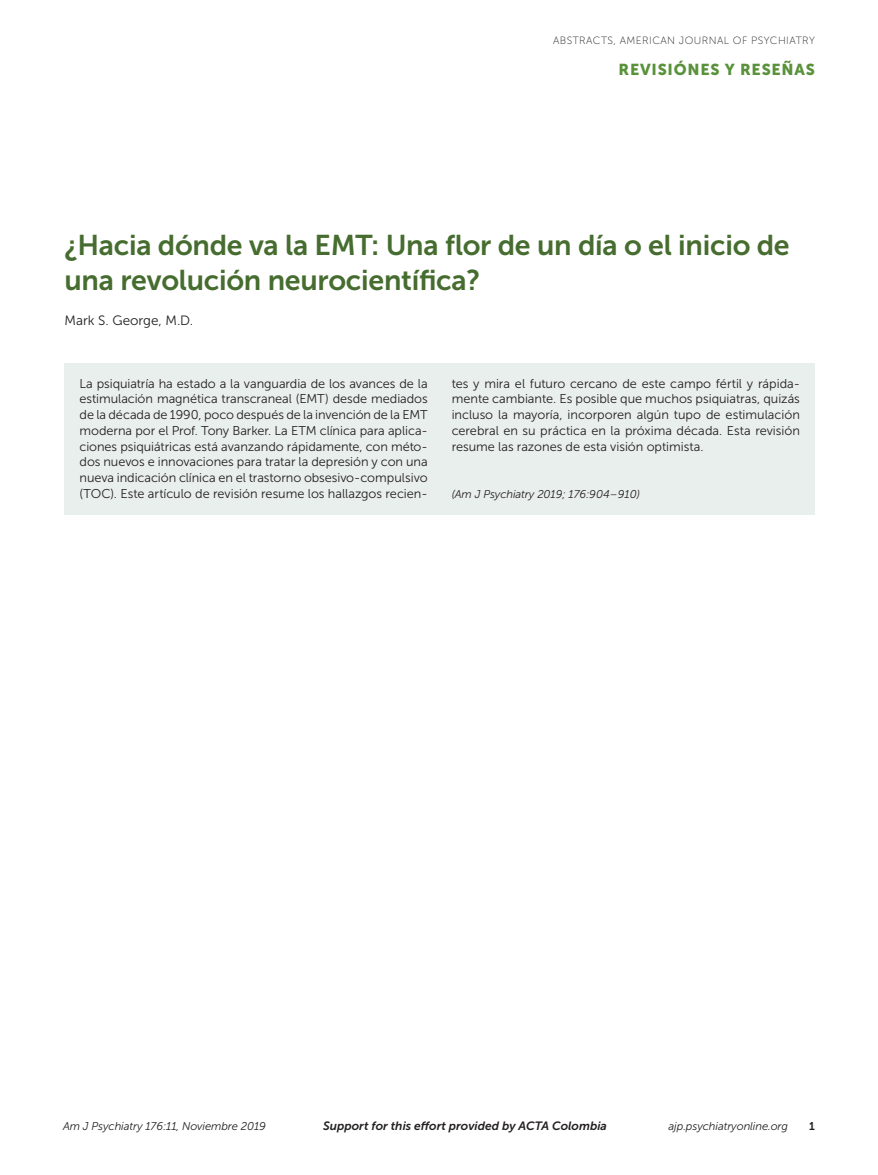
<style>
.page{position:relative;width:878px;height:1175px;background:#fff}
.page>*{position:absolute;margin:0;border:0;box-sizing:border-box;transform-origin:0 0}
.t1{font:28.5px/34.5px "Museo Sans 700";letter-spacing:-.01em;color:#466d2f}
.t2{font:15.75px "Museo Sans 900";letter-spacing:.05em;color:#59923a}
.t3{font:13.5px "Museo Sans 300";color:#231f20}
.t4{font:12.75px/15.8px "Museo Sans 300";color:#231f20;text-align:justify}
.t5{font:italic 12px "Museo Sans 700";color:#231f20}
.t6{font:italic 11.25px "Museo Sans 300";letter-spacing:-.01em;color:#231f20}
.t7{font:11.25px "Museo Sans 700";color:#231f20}
.t8{font:10.5px "Museo Sans 100";letter-spacing:.04em;color:#231f20}
</style>
<div class="page">
<div style="left:64px;top:363px;width:750px;height:151px;background:#e9efec"></div>
<p class="t8" style="left:553px;top:35px;width:263px">ABSTRACTS, AMERICAN JOURNAL OF PSYCHIATRY</p>
<p class="t2" style="left:618px;top:60px;width:198px">REVISIÓNES Y RESEÑAS</p>
<h1 class="t1" style="left:64px;top:228px;width:726px">¿Hacia dónde va la EMT: Una flor de un día o el inicio de una revolución neurocientífica?</h1>
<p class="t3" style="left:64px;top:312px;width:130px">Mark S. George, M.D.</p>
<p class="t4" style="left:80px;top:375px;width:350px">La psiquiatría ha estado a la vanguardia de los avances de la estimulación magnética transcraneal (EMT) desde mediados de la década de 1990, poco después de la invención de la EMT moderna por el Prof. Tony Barker. La ETM clínica para aplica&shy;ciones psiquiátricas está avanzando rápidamente, con méto&shy;dos nuevos e innovaciones para tratar la depresión y con una nueva indicación clínica en el trastorno obsesivo-compulsivo (TOC). Este artículo de revisión resume los hallazgos recien-</p>
<p class="t4" style="left:451px;top:375px;width:350px">tes y mira el futuro cercano de este campo fértil y rápida&shy;mente cambiante. Es posible que muchos psiquiatras, quizás incluso la mayoría, incorporen algún tupo de estimulación cerebral en su práctica en la próxima década. Esta revisión resume las razones de esta visión optimista.</p>
<p class="t6" style="left:452px;top:488px;width:190px">(Am J Psychiatry 2019; 176:904–910)</p>
<p class="t6" style="left:63px;top:1119px;width:204px">Am J Psychiatry 176:11, Noviembre 2019</p>
<p class="t5" style="left:323px;top:1119px;width:285px">Support for this effort provided by ACTA Colombia</p>
<p class="t6" style="left:668px;top:1119px;width:121px">ajp.psychiatryonline.org</p>
<p class="t7" style="left:809px;top:1119px;width:7px">1</p>
</div>
